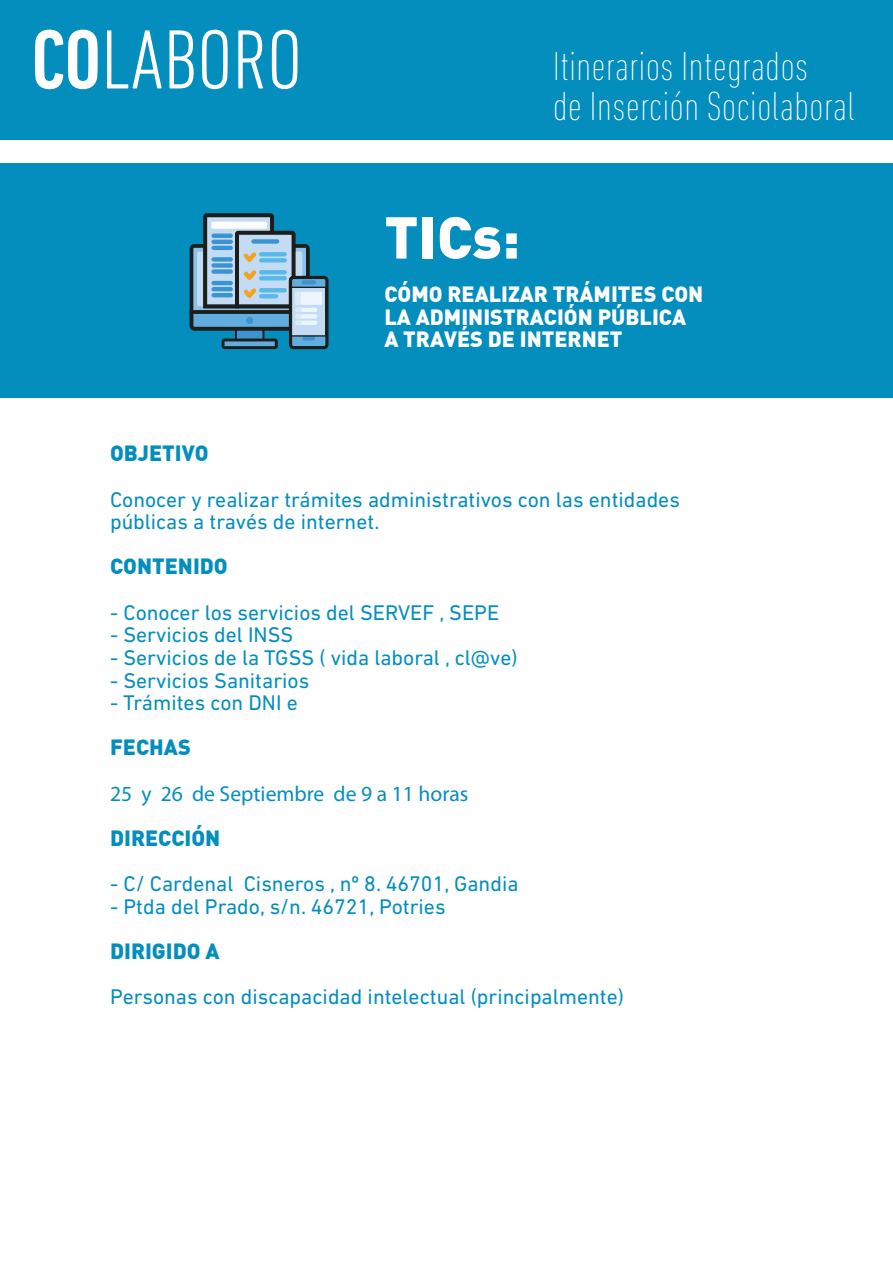
<style>
.page{position:relative;width:893px;height:1263px;background:#fff}
.page>*{position:absolute;margin:0;border:0;box-sizing:border-box;transform-origin:0 0}
.t1{font:300 condensed 85.35px "DIN Next LT Pro";color:#fff}
.t2{font:900 58.05px "DIN";color:#fff}
.t3{font:200 condensed 41.25px/39.5px "DIN Next LT Pro";color:#fff}
.t4{font:21.6px/22.6px "DIN Next LT Pro";color:#048ebd}
.t5{font:900 21.6px/22.6px "DIN";color:#fff}
.t6{font:900 21.6px "DIN";color:#048ebd}
.t7{font:21.6px "Myriad Pro";color:#048ebd}
.s1{font-weight:500}
</style>
<div class="page">
<div style="left:0;top:163px;width:893px;height:234px;background:#048ebd"></div>
<div style="left:0;top:0;width:893px;height:139px;background:#048ebd"></div>
<svg style="left:190px;top:213px;width:139px;height:136px"></svg>
<div style="left:211px;top:222px;width:56px;height:7px;background:#fff"></div>
<h1 class="t1" style="left:31px;top:11px;width:272px"><span class="s1">CO</span>LABORO</h1>
<h3 class="t3" style="left:553px;top:46px;width:304px">Itinerarios Integrados<br>de Inserción Sociolaboral</h3>
<h2 class="t2" style="left:384px;top:199px;width:137px">TICs:</h2>
<p class="t5" style="left:384px;top:282px;width:321px">CÓMO REALIZAR TRÁMITES CON<br>LA ADMINISTRACIÓN PÚBLICA<br>A TRAVÉS DE INTERNET</p>
<p class="t6" style="left:110px;top:439px;width:100px">OBJETIVO</p>
<p class="t4" style="left:110px;top:488px;width:571px">Conocer y realizar trámites administrativos con las entidades públicas a través de internet.</p>
<p class="t6" style="left:110px;top:552px;width:119px">CONTENIDO</p>
<p class="t4" style="left:110px;top:601px;width:391px">- Conocer los servicios del SERVEF , SEPE</p>
<p class="t4" style="left:110px;top:623px;width:185px">- Servicios del INSS</p>
<p class="t4" style="left:110px;top:646px;width:409px">- Servicios de la TGSS ( vida laboral , cl@ve)</p>
<p class="t4" style="left:110px;top:669px;width:201px">- Servicios Sanitarios</p>
<p class="t4" style="left:110px;top:691px;width:189px">- Trámites con DNI e</p>
<p class="t6" style="left:110px;top:733px;width:82px">FECHAS</p>
<p class="t7" style="left:110px;top:780px;width:360px">25 y 26 de Septiembre de 9 a 11 horas</p>
<p class="t6" style="left:110px;top:824px;width:112px">DIRECCIÓN</p>
<p class="t4" style="left:110px;top:872px;width:410px">- C/ Cardenal Cisneros , nº 8. 46701, Gandia</p>
<p class="t4" style="left:110px;top:895px;width:337px">- Ptda del Prado, s/n. 46721, Potries</p>
<p class="t6" style="left:110px;top:937px;width:111px">DIRIGIDO A</p>
<p class="t4" style="left:110px;top:985px;width:515px">Personas con discapacidad intelectual (principalmente)</p>
</div>
